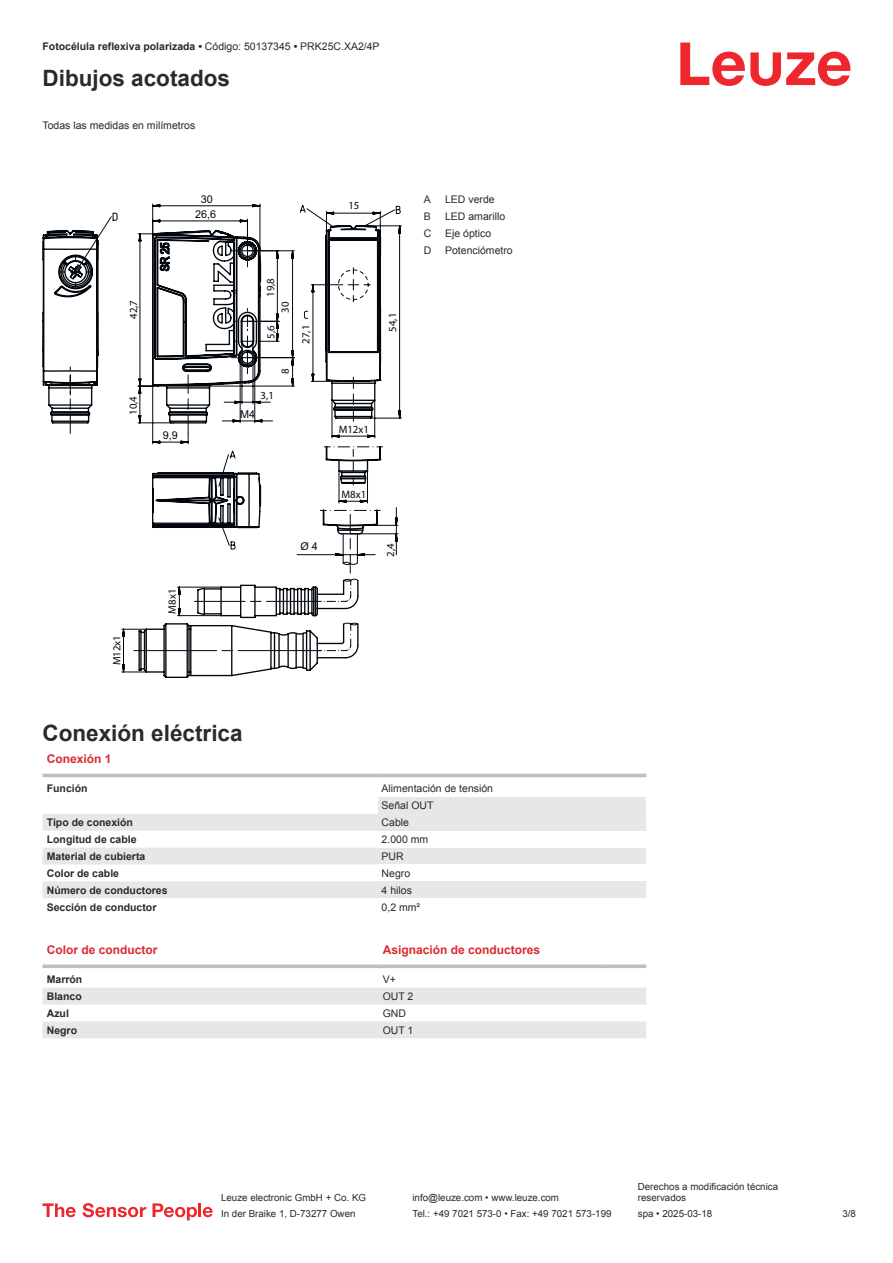
<style>
.page{position:relative;width:893px;height:1263px;background:#fff}
.page>*{position:absolute;margin:0;border:0;box-sizing:border-box;transform-origin:0 0}
.t1{font:700 22.5px "Arial";color:#2b292a}
.t2{font:700 12px "Arial";color:#db2a30}
.t3{font:10.8px "Myriad Pro";color:#03080e}
.t4{font:10.8px/15.3px "Arial";color:#03080e;text-align:center}
.t5{font:700 10.5px "Arial";color:#2b292a}
.t6{font:10.5px/17px "Arial";color:#2b292a}
.t7{font:9.75px/11.7px "Arial";color:#2b292a}
.s1{font-weight:400}
</style>
<div class="page">
<svg style="left:680px;top:43px;width:170px;height:43px"></svg>
<svg style="left:43px;top:773px;width:603px;height:5px"></svg>
<svg style="left:43px;top:814px;width:335px;height:84px;fill:#e6e7e9"></svg>
<hr style="left:43px;top:774px;width:335px;height:3px;background:#bdbfc1">
<hr style="left:378px;top:774px;width:268px;height:3px;background:#bdbfc1">
<div style="left:378px;top:797px;width:268px;height:17px;background:#e6e7e9"></div>
<div style="left:378px;top:814px;width:268px;height:17px;background:#e6e7e9"></div>
<div style="left:378px;top:847px;width:268px;height:17px;background:#e6e7e9"></div>
<div style="left:378px;top:881px;width:268px;height:17px;background:#e6e7e9"></div>
<svg style="left:43px;top:988px;width:603px;height:50px"></svg>
<svg style="left:43px;top:964px;width:335px;height:4px"></svg>
<svg style="left:378px;top:964px;width:226px;height:4px"></svg>
<svg style="left:604px;top:964px;width:42px;height:4px"></svg>
<svg style="left:43px;top:1203px;width:33px;height:14px"></svg>
<svg style="left:83px;top:1203px;width:63px;height:14px"></svg>
<svg style="left:153px;top:1203px;width:44px;height:17px"></svg>
<hr style="left:198px;top:1203px;width:3px;height:14px;background:#ed272d">
<svg style="left:203px;top:1207px;width:10px;height:10px"></svg>
<svg style="left:43px;top:230px;width:208px;height:448px"></svg>
<svg style="left:75px;top:205px;width:326px;height:468px"></svg>
<svg style="left:133px;top:439px;width:250px;height:212px"></svg>
<svg style="left:354px;top:211px;width:48px;height:228px"></svg>
<svg style="left:137px;top:203px;width:217px;height:283px"></svg>
<svg style="left:59px;top:218px;width:292px;height:356px"></svg>
<p class="t5" style="left:43px;top:43px;width:339px">Fotocélula reflexiva polarizada • <span class="s1">Código: 50137345</span> • <span class="s1">PRK25C.XA2/4P</span></p>
<h1 class="t1" style="left:43px;top:70px;width:189px">Dibujos acotados</h1>
<p class="t6" style="left:43px;top:117px;width:154px">Todas las medidas en milímetros</p>
<p class="t4" style="left:195px;top:192px;width:23px">30<br>26,6</p>
<p class="t3" style="left:129px;top:319px;width:20px;rotate:-90deg">42,7</p>
<p class="t3" style="left:129px;top:415px;width:20px;rotate:-90deg">10,4</p>
<p class="t4" style="left:163px;top:429px;width:17px">9,9</p>
<p class="t3" style="left:113px;top:665px;width:32px;rotate:-90deg">M12x1</p>
<p class="t3" style="left:168px;top:614px;width:26px;rotate:-90deg">M8x1</p>
<p class="t3" style="left:348px;top:202px;width:13px">15</p>
<p class="t3" style="left:267px;top:297px;width:20px;rotate:-90deg">19,8</p>
<p class="t3" style="left:281px;top:313px;width:13px;rotate:-90deg">30</p>
<p class="t3" style="left:267px;top:339px;width:15px;rotate:-90deg">5,6</p>
<p class="t3" style="left:261px;top:392px;width:15px">3,1</p>
<p class="t4" style="left:240px;top:407px;width:17px">M4</p>
<p class="t3" style="left:281px;top:374px;width:7px;rotate:-90deg">8</p>
<p class="t3" style="left:302px;top:344px;width:20px;rotate:-90deg">27,1</p>
<p class="t3" style="left:389px;top:332px;width:20px;rotate:-90deg">54,1</p>
<p class="t3" style="left:339px;top:425px;width:32px">M12x1</p>
<p class="t4" style="left:300px;top:539px;width:19px">Ø 4</p>
<p class="t3" style="left:341px;top:490px;width:26px">M8x1</p>
<p class="t3" style="left:386px;top:557px;width:15px;rotate:-90deg">2,4</p>
<p class="t6" style="left:424px;top:192px;width:9px">A</p>
<p class="t6" style="left:445px;top:192px;width:51px">LED verde</p>
<p class="t6" style="left:424px;top:209px;width:9px">B</p>
<p class="t6" style="left:445px;top:209px;width:62px">LED amarillo</p>
<p class="t6" style="left:424px;top:226px;width:9px">C</p>
<p class="t6" style="left:445px;top:226px;width:48px">Eje óptico</p>
<p class="t6" style="left:424px;top:243px;width:9px">D</p>
<p class="t6" style="left:445px;top:243px;width:69px">Potenciómetro</p>
<h1 class="t1" style="left:43px;top:724px;width:202px">Conexión eléctrica</h1>
<p class="t2" style="left:47px;top:754px;width:66px">Conexión 1</p>
<p class="t5" style="left:47px;top:784px;width:42px">Función</p>
<p class="t6" style="left:382px;top:781px;width:113px">Alimentación de tensión<br>Señal OUT</p>
<p class="t5" style="left:47px;top:818px;width:88px">Tipo de conexión</p>
<p class="t6" style="left:382px;top:815px;width:29px">Cable</p>
<p class="t5" style="left:47px;top:835px;width:91px">Longitud de cable</p>
<p class="t6" style="left:382px;top:832px;width:48px">2.000 mm</p>
<p class="t5" style="left:47px;top:852px;width:100px">Material de cubierta</p>
<p class="t6" style="left:382px;top:848px;width:24px">PUR</p>
<p class="t5" style="left:47px;top:869px;width:74px">Color de cable</p>
<p class="t6" style="left:382px;top:865px;width:30px">Negro</p>
<p class="t5" style="left:47px;top:886px;width:122px">Número de conductores</p>
<p class="t6" style="left:382px;top:882px;width:32px">4 hilos</p>
<p class="t5" style="left:47px;top:903px;width:111px">Sección de conductor</p>
<p class="t6" style="left:382px;top:899px;width:40px">0,2 mm²</p>
<p class="t2" style="left:47px;top:945px;width:112px">Color de conductor</p>
<p class="t2" style="left:383px;top:945px;width:159px">Asignación de conductores</p>
<p class="t5" style="left:47px;top:975px;width:37px">Marrón</p>
<p class="t6" style="left:383px;top:972px;width:15px">V+</p>
<p class="t5" style="left:47px;top:992px;width:37px">Blanco</p>
<p class="t6" style="left:383px;top:989px;width:32px">OUT 2</p>
<p class="t5" style="left:47px;top:1009px;width:24px">Azul</p>
<p class="t6" style="left:383px;top:1005px;width:25px">GND</p>
<p class="t5" style="left:47px;top:1026px;width:32px">Negro</p>
<p class="t6" style="left:383px;top:1022px;width:32px">OUT 1</p>
<p class="t7" style="left:221px;top:1193px;width:146px">Leuze electronic GmbH + Co. KG</p>
<p class="t7" style="left:412px;top:1193px;width:148px">info@leuze.com • www.leuze.com</p>
<p class="t7" style="left:638px;top:1181px;width:142px">Derechos a modificación técnica reservados</p>
<p class="t7" style="left:221px;top:1209px;width:136px">In der Braike 1, D-73277 Owen</p>
<p class="t7" style="left:412px;top:1209px;width:201px">Tel.: +49 7021 573-0 • Fax: +49 7021 573-199</p>
<p class="t7" style="left:638px;top:1209px;width:76px">spa • 2025-03-18</p>
<p class="t7" style="left:842px;top:1209px;width:15px">3 /8</p>
</div>
